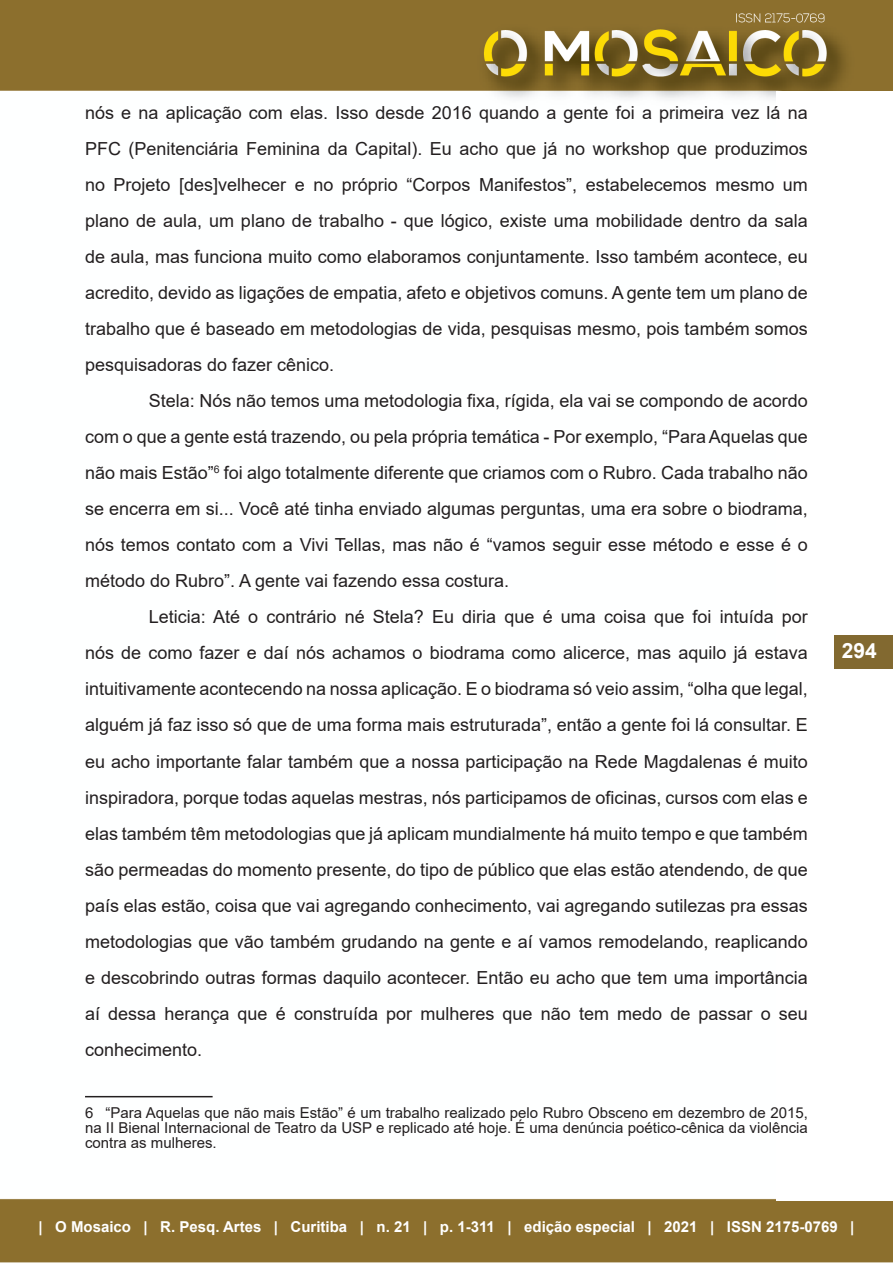
<style>
.page{position:relative;width:893px;height:1263px;background:#fff}
.page>*{position:absolute;margin:0;border:0;box-sizing:border-box;transform-origin:0 0}
.t1{font:700 21px "Arial";color:#fff}
.Corpo{font:18px/36px "Arial";color:#231f20;text-align:justify}
.nota_rodape{font:15px/15px "Arial";color:#231f20;text-align:justify}
.t2{font:700 15px "Arial";color:#fff}
</style>
<div class="page">
<img style="left:0;top:0;width:893px;height:1263px">
<div style="left:777px;top:92px;width:116px;height:1109px;background:#fff"></div>
<div style="left:834px;top:635px;width:59px;height:33px;background:#826930"></div>
<hr style="left:85px;top:1096px;width:128px;height:1px;background:#231f20">
<p class="Corpo" style="left:85px;top:95px;width:724px">nós e na aplicação com elas. Isso desde 2016 quando a gente foi a primeira vez lá na PFC (Penitenciária Feminina da Capital). Eu acho que já no workshop que produzimos no Projeto [des]velhecer e no próprio “Corpos Manifestos”, estabelecemos mesmo um plano de aula, um plano de trabalho - que lógico, existe uma mobilidade dentro da sala de aula, mas funciona muito como elaboramos conjuntamente. Isso também acontece, eu acredito, devido as ligações de empatia, afeto e objetivos comuns. A gente tem um plano de trabalho que é baseado em metodologias de vida, pesquisas mesmo, pois também somos pesquisadoras do fazer cênico.</p>
<p class="Corpo" style="left:85px;top:383px;width:724px;text-indent:64px">Stela: Nós não temos uma metodologia fixa, rígida, ela vai se compondo de acordo com o que a gente está trazendo, ou pela própria temática - Por exemplo, “Para Aquelas que não mais Estão”<sup>6</sup> foi algo totalmente diferente que criamos com o Rubro. Cada trabalho não se encerra em si... Você até tinha enviado algumas perguntas, uma era sobre o biodrama, nós temos contato com a Vivi Tellas, mas não é “vamos seguir esse método e esse é o método do Rubro”. A gente vai fazendo essa costura.</p>
<p class="Corpo" style="left:85px;top:599px;width:724px;text-indent:64px">Leticia: Até o contrário né Stela? Eu diria que é uma coisa que foi intuída por nós de como fazer e daí nós achamos o biodrama como alicerce, mas aquilo já estava intuitivamente acontecendo na nossa aplicação. E o biodrama só veio assim, “olha que legal, alguém já faz isso só que de uma forma mais estruturada”, então a gente foi lá consultar. E eu acho importante falar também que a nossa participação na Rede Magdalenas é muito inspiradora, porque todas aquelas mestras, nós participamos de oficinas, cursos com elas e elas também têm metodologias que já aplicam mundialmente há muito tempo e que também são permeadas do momento presente, do tipo de público que elas estão atendendo, de que país elas estão, coisa que vai agregando conhecimento, vai agregando sutilezas pra essas metodologias que vão também grudando na gente e aí vamos remodelando, reaplicando e descobrindo outras formas daquilo acontecer. Então eu acho que tem uma importância aí dessa herança que é construída por mulheres que não tem medo de passar o seu conhecimento.</p>
<p class="nota_rodape" style="left:85px;top:1105px;width:724px">6 “Para Aquelas que não mais Estão” é um trabalho realizado pelo Rubro Obsceno em dezembro de 2015, na II Bienal Internacional de Teatro da USP e replicado até hoje. É uma denúncia poético-cênica da violência contra as mulheres.</p>
<p class="t1" style="left:842px;top:636px;width:37px">294</p>
<p class="t2" style="left:39px;top:1216px;width:817px">| O Mosaico | R. Pesq. Artes | Curitiba | n. 21 | p. 1-311 | edição especial | 2021 | ISSN 2175-0769 |</p>
</div>
